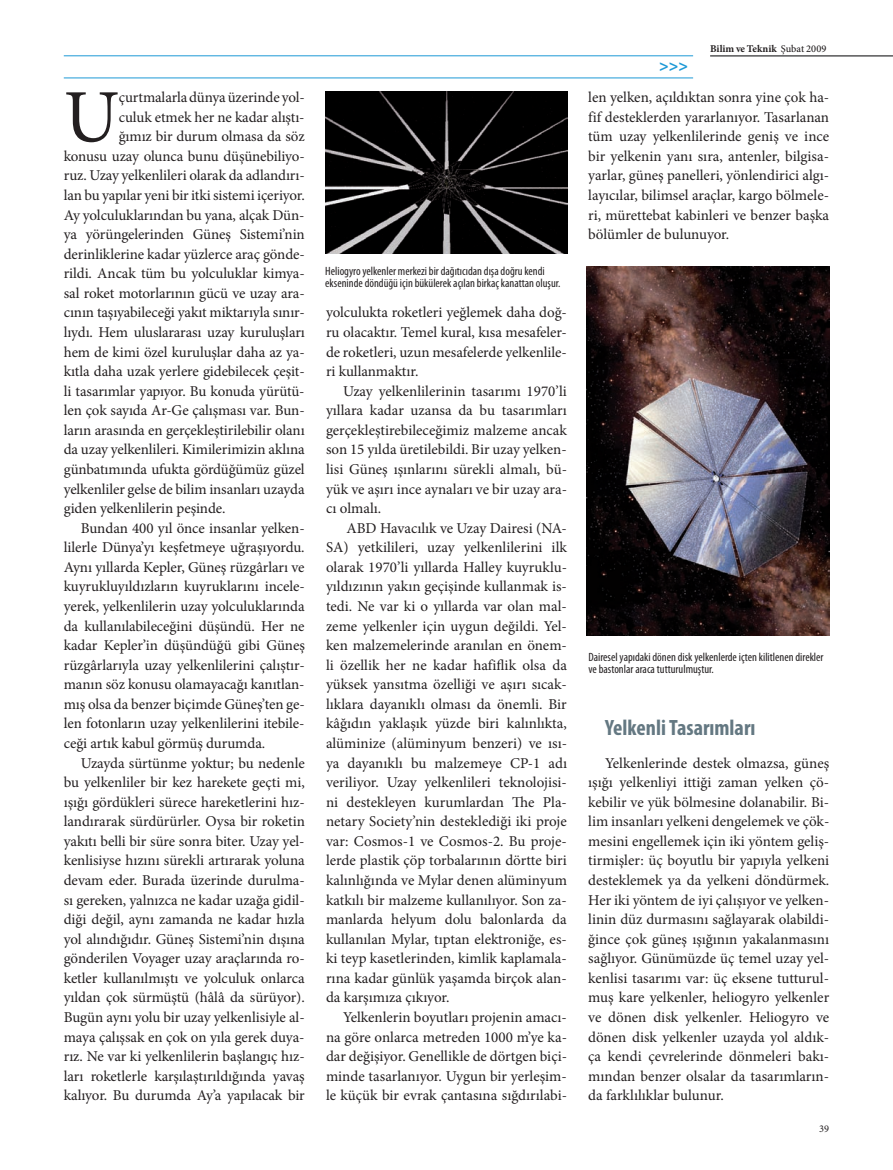
<style>
.page{position:relative;width:893px;height:1170px;background:#fff}
.page>*{position:absolute;margin:0;border:0;box-sizing:border-box;transform-origin:0 0}
.t1{font:75.15px "Minion Pro";color:#231f20}
.t2{font:700 condensed 22.2px "Myriad Pro";color:#647882}
.t3{font:700 16.2px "Myriad Pro";color:#1d99d6}
.t4{font:15px/19.5px "Minion Pro";letter-spacing:-.005em;color:#231f20;text-align:justify}
.t5{font:condensed 12px/12px "Myriad Pro";color:#231f20}
.t6{font:700 10.35px "Minion Pro";color:#231f20}
.t7{font:10.35px "Minion Pro";color:#231f20}
.s1{font-weight:500}
</style>
<div class="page">
<img style="left:587px;top:266px;width:242px;height:369px">
<img style="left:325px;top:91px;width:243px;height:162px">
<hr style="left:710px;top:56px;width:183px;height:1px;background:#000103">
<hr style="left:64px;top:78px;width:629px;height:1px;background:#1d99d6">
<hr style="left:64px;top:56px;width:629px;height:1px;background:#1d99d6">
<h1 class="t1" style="left:64px;top:87px;width:57px">U</h1>
<p class="t4" style="left:119px;top:89px;width:188px">çurtmalarla dünya üzerinde yol-</p>
<p class="t4" style="left:119px;top:108px;width:187px">culuk etmek her ne kadar alıştı-</p>
<p class="t4" style="left:119px;top:128px;width:187px">ğımız bir durum olmasa da söz</p>
<p class="t4" style="left:64px;top:147px;width:242px">konusu uzay olunca bunu düşünebiliyo-</p>
<p class="t4" style="left:64px;top:167px;width:242px">ruz. Uzay yelkenlileri olarak da adlandırı-</p>
<p class="t4" style="left:64px;top:186px;width:242px">lan bu yapılar yeni bir itki sistemi içeriyor.</p>
<p class="t4" style="left:64px;top:206px;width:242px">Ay yolculuklarından bu yana, alçak Dün-</p>
<p class="t4" style="left:64px;top:226px;width:242px">ya yörüngelerinden Güneş Sistemi’nin</p>
<p class="t4" style="left:64px;top:245px;width:242px">derinliklerine kadar yüzlerce araç gönde-</p>
<p class="t4" style="left:64px;top:265px;width:243px">rildi. Ancak tüm bu yolculuklar kimya-</p>
<p class="t4" style="left:64px;top:284px;width:242px">sal roket motorlarının gücü ve uzay ara-</p>
<p class="t4" style="left:64px;top:304px;width:242px">cının taşıyabileceği yakıt miktarıyla sınır-</p>
<p class="t4" style="left:64px;top:323px;width:243px">lıydı. Hem uluslararası uzay kuruluşları</p>
<p class="t4" style="left:64px;top:343px;width:242px">hem de kimi özel kuruluşlar daha az ya-</p>
<p class="t4" style="left:64px;top:363px;width:242px">kıtla daha uzak yerlere gidebilecek çeşit-</p>
<p class="t4" style="left:64px;top:382px;width:242px">li tasarımlar yapıyor. Bu konuda yürütü-</p>
<p class="t4" style="left:64px;top:402px;width:242px">len çok sayıda Ar-Ge çalışması var. Bun-</p>
<p class="t4" style="left:64px;top:421px;width:242px">ların arasında en gerçekleştirilebilir olanı</p>
<p class="t4" style="left:64px;top:441px;width:242px">da uzay yelkenlileri. Kimilerimizin aklına</p>
<p class="t4" style="left:64px;top:460px;width:242px">günbatımında ufukta gördüğümüz güzel</p>
<p class="t4" style="left:64px;top:480px;width:242px">yelkenliler gelse de bilim insanları uzayda</p>
<p class="t4" style="left:64px;top:499px;width:163px">giden yelkenlilerin peşinde.</p>
<p class="t4" style="left:81px;top:519px;width:225px">Bundan 400 yıl önce insanlar yelken-</p>
<p class="t4" style="left:64px;top:539px;width:242px">lilerle Dünya’yı keşfetmeye uğraşıyordu.</p>
<p class="t4" style="left:64px;top:558px;width:242px">Aynı yıllarda Kepler, Güneş rüzgârları ve</p>
<p class="t4" style="left:64px;top:578px;width:243px">kuyrukluyıldızların kuyruklarını incele-</p>
<p class="t4" style="left:64px;top:597px;width:242px">yerek, yelkenlilerin uzay yolculuklarında</p>
<p class="t4" style="left:64px;top:617px;width:242px">da kullanılabileceğini düşündü. Her ne</p>
<p class="t4" style="left:64px;top:636px;width:243px">kadar Kepler’in düşündüğü gibi Güneş</p>
<p class="t4" style="left:64px;top:656px;width:242px">rüzgârlarıyla uzay yelkenlilerini çalıştır-</p>
<p class="t4" style="left:64px;top:675px;width:242px">manın söz konusu olamayacağı kanıtlan-</p>
<p class="t4" style="left:64px;top:695px;width:242px">mış olsa da benzer biçimde Güneş’ten ge-</p>
<p class="t4" style="left:64px;top:715px;width:242px">len fotonların uzay yelkenlilerini itebile-</p>
<p class="t4" style="left:64px;top:734px;width:203px">ceği artık kabul görmüş durumda.</p>
<p class="t4" style="left:81px;top:754px;width:226px">Uzayda sürtünme yoktur; bu nedenle</p>
<p class="t4" style="left:64px;top:773px;width:242px">bu yelkenliler bir kez harekete geçti mi,</p>
<p class="t4" style="left:64px;top:793px;width:242px">ışığı gördükleri sürece hareketlerini hız-</p>
<p class="t4" style="left:64px;top:812px;width:243px">landırarak sürdürürler. Oysa bir roketin</p>
<p class="t4" style="left:64px;top:832px;width:242px">yakıtı belli bir süre sonra biter. Uzay yel-</p>
<p class="t4" style="left:64px;top:852px;width:243px">kenlisiyse hızını sürekli artırarak yoluna</p>
<p class="t4" style="left:64px;top:871px;width:242px">devam eder. Burada üzerinde durulma-</p>
<p class="t4" style="left:64px;top:891px;width:242px">sı gereken, yalnızca ne kadar uzağa gidil-</p>
<p class="t4" style="left:64px;top:910px;width:242px">diği değil, aynı zamanda ne kadar hızla</p>
<p class="t4" style="left:64px;top:930px;width:243px">yol alındığıdır. Güneş Sistemi’nin dışına</p>
<p class="t4" style="left:64px;top:949px;width:242px">gönderilen Voyager uzay araçlarında ro-</p>
<p class="t4" style="left:64px;top:969px;width:242px">ketler kullanılmıştı ve yolculuk onlarca</p>
<p class="t4" style="left:64px;top:988px;width:243px">yıldan çok sürmüştü (hâlâ da sürüyor).</p>
<p class="t4" style="left:64px;top:1008px;width:242px">Bugün aynı yolu bir uzay yelkenlisiyle al-</p>
<p class="t4" style="left:64px;top:1028px;width:242px">maya çalışsak en çok on yıla gerek duya-</p>
<p class="t4" style="left:64px;top:1047px;width:242px">rız. Ne var ki yelkenlilerin başlangıç hız-</p>
<p class="t4" style="left:64px;top:1067px;width:243px">ları roketlerle karşılaştırıldığında yavaş</p>
<p class="t4" style="left:64px;top:1086px;width:243px">kalıyor. Bu durumda Ay’a yapılacak bir</p>
<p class="t5" style="left:325px;top:266px;width:237px">Heliogyro yelkenler merkezi bir dağıtıcıdan dışa doğru kendi ekseninde döndüğü için bükülerek açılan birkaç kanattan oluşur.</p>
<p class="t4" style="left:326px;top:304px;width:242px">yolculukta roketleri yeğlemek daha doğ&shy;ru olacaktır. Temel kural, kısa mesafeler&shy;de roketleri, uzun mesafelerde yelkenlile&shy;ri kullanmaktır.</p>
<p class="t4" style="left:326px;top:382px;width:243px;text-indent:17px">Uzay yelkenlilerinin tasarımı 1970’li yıllara kadar uzansa da bu tasarımları gerçekleştirebileceğimiz malzeme ancak son 15 yılda üretilebildi. Bir uzay yelken&shy;lisi Güneş ışınlarını sürekli almalı, bü&shy;yük ve aşırı ince aynaları ve bir uzay ara&shy;cı olmalı.</p>
<p class="t4" style="left:326px;top:519px;width:243px;text-indent:20px">ABD Havacılık ve Uzay Dairesi (NA-SA) yetkilileri, uzay yelkenlilerini ilk olarak 1970’li yıllarda Halley kuyruklu&shy;yıldızının yakın geçişinde kullanmak is&shy;tedi. Ne var ki o yıllarda var olan mal&shy;zeme yelkenler için uygun değildi. Yel&shy;ken malzemelerinde aranılan en önem&shy;li özellik her ne kadar hafiflik olsa da yüksek yansıtma özelliği ve aşırı sıcak&shy;lıklara dayanıklı olması da önemli. Bir kâğıdın yaklaşık yüzde biri kalınlıkta, alüminize (alüminyum benzeri) ve ısı&shy;ya dayanıklı bu malzemeye CP-1 adı veriliyor. Uzay yelkenlileri teknolojisi&shy;ni destekleyen kurumlardan The Pla&shy;netary Society’nin desteklediği iki proje var: Cosmos-1 ve Cosmos-2. Bu proje&shy;lerde plastik çöp torbalarının dörtte biri kalınlığında ve Mylar denen alüminyum katkılı bir malzeme kullanılıyor. Son za&shy;manlarda helyum dolu balonlarda da kullanılan Mylar, tıptan elektroniğe, es&shy;ki teyp kasetlerinden, kimlik kaplamala&shy;rına kadar günlük yaşamda birçok alan&shy;da karşımıza çıkıyor.</p>
<p class="t4" style="left:326px;top:1008px;width:243px;text-indent:17px">Yelkenlerin boyutları projenin amacı&shy;na göre onlarca metreden 1000 m’ye ka&shy;dar değişiyor. Genellikle de dörtgen biçi&shy;minde tasarlanıyor. Uygun bir yerleşim&shy;le küçük bir evrak çantasına sığdırılabi-</p>
<p class="t3" style="left:659px;top:60px;width:30px">&gt;&gt;&gt;</p>
<p class="t6" style="left:710px;top:44px;width:118px">Bilim ve Teknik <span class="s1">Şubat 2009</span></p>
<p class="t4" style="left:588px;top:89px;width:243px">len yelken, açıldıktan sonra yine çok ha&shy;fif desteklerden yararlanıyor. Tasarlanan tüm uzay yelkenlilerinde geniş ve ince bir yelkenin yanı sıra, antenler, bilgisa&shy;yarlar, güneş panelleri, yönlendirici algı&shy;layıcılar, bilimsel araçlar, kargo bölmele&shy;ri, mürettebat kabinleri ve benzer başka bölümler de bulunuyor.</p>
<p class="t5" style="left:588px;top:652px;width:236px">Dairesel yapıdaki dönen disk yelkenlerde içten kilitlenen direkler ve bastonlar araca tutturulmuştur.</p>
<h2 class="t2" style="left:605px;top:720px;width:152px">Yelkenli Tasarımları</h2>
<p class="t4" style="left:588px;top:754px;width:243px;text-indent:17px">Yelkenlerinde destek olmazsa, güneş ışığı yelkenliyi ittiği zaman yelken çö&shy;kebilir ve yük bölmesine dolanabilir. Bi&shy;lim insanları yelkeni dengelemek ve çök&shy;mesini engellemek için iki yöntem geliş&shy;tirmişler: üç boyutlu bir yapıyla yelkeni desteklemek ya da yelkeni döndürmek.<br>Her iki yöntem de iyi çalışıyor ve yelken&shy;linin düz durmasını sağlayarak olabildi&shy;ğince çok güneş ışığının yakalanmasını sağlıyor. Günümüzde üç temel uzay yel&shy;kenlisi tasarımı var: üç eksene tutturul&shy;muş kare yelkenler, heliogyro yelkenler ve dönen disk yelkenler. Heliogyro ve dönen disk yelkenler uzayda yol aldık&shy;ça kendi çevrelerinde dönmeleri bakı&shy;mından benzer olsalar da tasarımların&shy;da farklılıklar bulunur.</p>
<p class="t7" style="left:819px;top:1124px;width:11px">39</p>
</div>
